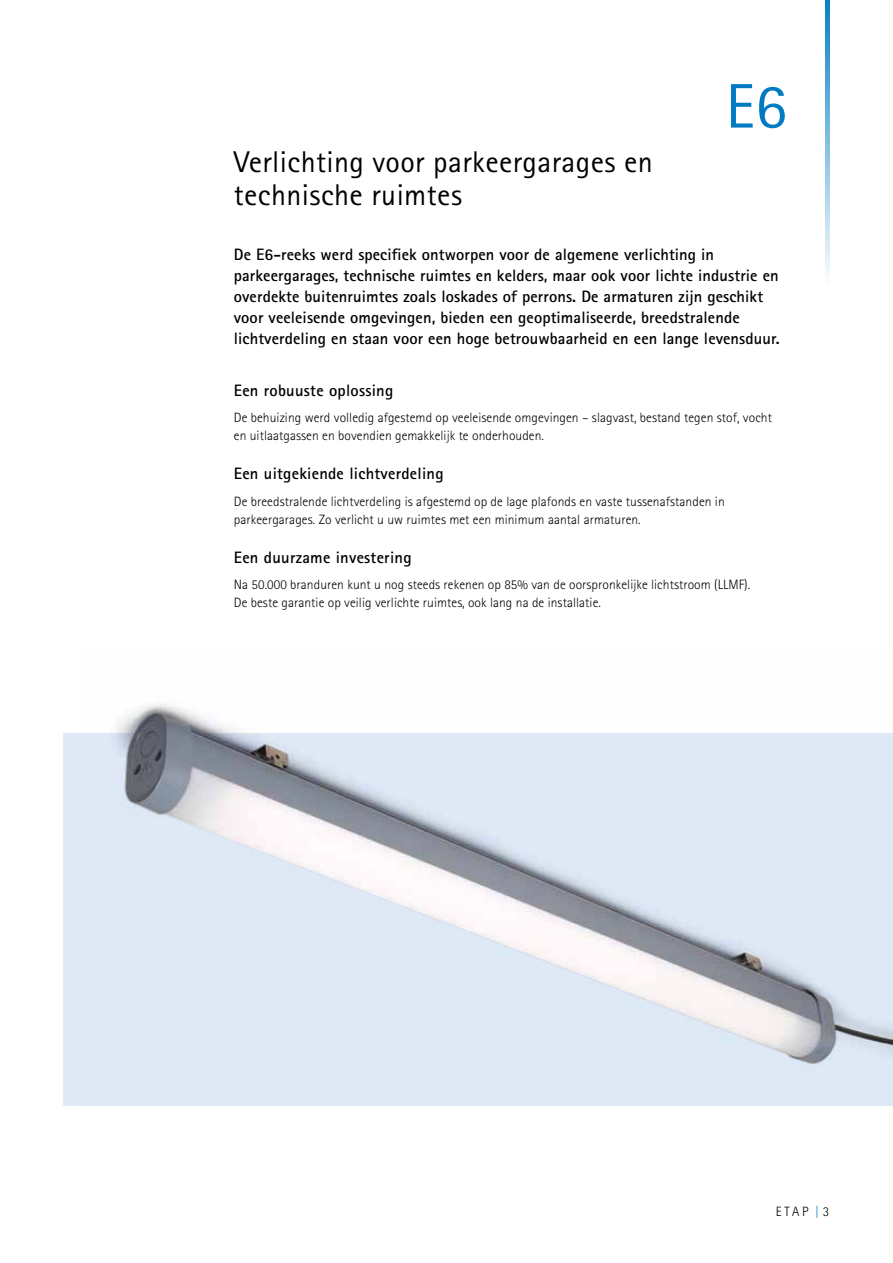
<style>
.page{position:relative;width:893px;height:1263px;background:#fff}
.page>*{position:absolute;margin:0;border:0;box-sizing:border-box;transform-origin:0 0}
.t1{font:63px "Rotis Sans Serif";color:#007bc2}
.t2{font:30px/33px "Rotis Sans Serif";letter-spacing:.015em;color:#000}
.t3{font:700 16.5px/21px "Rotis Sans Serif";letter-spacing:.005em;color:#000}
.t4{font:300 13.5px/18px "Rotis Sans Serif";letter-spacing:.005em;color:#000}
.s1{color:#007bc2}
</style>
<div class="page">
<svg style="left:825px;top:0;width:4px;height:275px"></svg>
<div style="left:64px;top:733px;width:829px;height:373px;background:#dfeaf6"></div>
<img style="left:125px;top:713px;width:768px;height:350px">
<h2 class="t2" style="left:234px;top:145px;width:420px">Verlichting voor parkeergarages en technische ruimtes</h2>
<h1 class="t1" style="left:726px;top:69px;width:62px">E6</h1>
<p class="t3" style="left:234px;top:243px;width:547px">De E6-reeks werd specifiek ontworpen voor de algemene verlichting in parkeergarages, technische ruimtes en kelders, maar ook voor lichte industrie en overdekte buitenruimtes zoals loskades of perrons. De armaturen zijn geschikt voor veeleisende omgevingen, bieden een geoptimaliseerde, breedstralende lichtverdeling en staan voor een hoge betrouwbaarheid en een lange levensduur.</p>
<p class="t3" style="left:234px;top:379px;width:161px">Een robuuste oplossing</p>
<p class="t4" style="left:234px;top:409px;width:540px">De behuizing werd volledig afgestemd op veeleisende omgevingen – slagvast, bestand tegen stof, vocht en uitlaatgassen en bovendien gemakkelijk te onderhouden.</p>
<p class="t3" style="left:234px;top:463px;width:211px">Een uitgekiende lichtverdeling</p>
<p class="t4" style="left:234px;top:492px;width:492px">De breedstralende lichtverdeling is afgestemd op de lage plafonds en vaste tussenafstanden in parkeergarages. Zo verlicht u uw ruimtes met een minimum aantal armaturen.</p>
<p class="t3" style="left:234px;top:546px;width:179px">Een duurzame investering</p>
<p class="t4" style="left:234px;top:576px;width:518px">Na 50.000 branduren kunt u nog steeds rekenen op 85% van de oorspronkelijke lichtstroom (LLMF).<br>De beste garantie op veilig verlichte ruimtes, ook lang na de installatie.</p>
<p class="t4" style="left:776px;top:1202px;width:55px">ETAP <span class="s1">|</span> 3</p>
</div>
